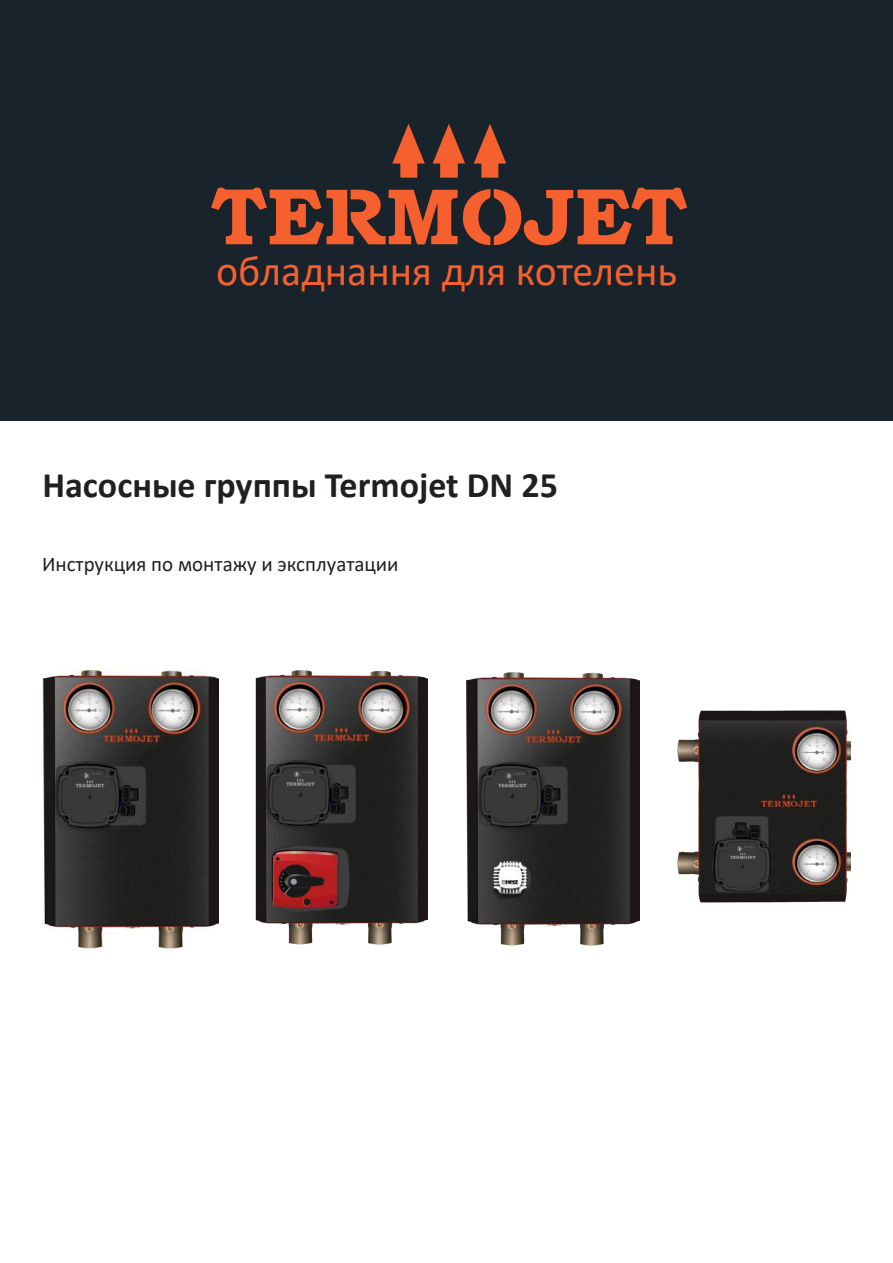
<style>
.page{position:relative;width:893px;height:1263px;background:#fff}
.page>*{position:absolute;margin:0;border:0;box-sizing:border-box;transform-origin:0 0}
.t1{font:42px "Calibri";color:#f5602e}
.t2{font:700 36px "Calibri";color:#241f1f}
.t3{font:21px "Calibri";color:#241f1f}
</style>
<div class="page">
<div style="left:0;top:0;width:893px;height:421px;background:#19232c"></div>
<svg style="left:433px;top:124px;width:32px;height:54px"></svg>
<svg style="left:392px;top:124px;width:33px;height:54px"></svg>
<svg style="left:474px;top:124px;width:32px;height:54px"></svg>
<svg style="left:211px;top:187px;width:476px;height:59px"></svg>
<img style="left:42px;top:671px;width:176px;height:278px">
<img style="left:255px;top:671px;width:172px;height:274px">
<img style="left:466px;top:672px;width:173px;height:274px">
<img style="left:677px;top:710px;width:174px;height:194px">
<h1 class="t1" style="left:216px;top:242px;width:463px">обладнання для котелень</h1>
<h2 class="t2" style="left:42px;top:460px;width:517px">Насосные группы Termojet DN 25</h2>
<p class="t3" style="left:42px;top:550px;width:358px">Инструкция по монтажу и эксплуатации</p>
</div>
